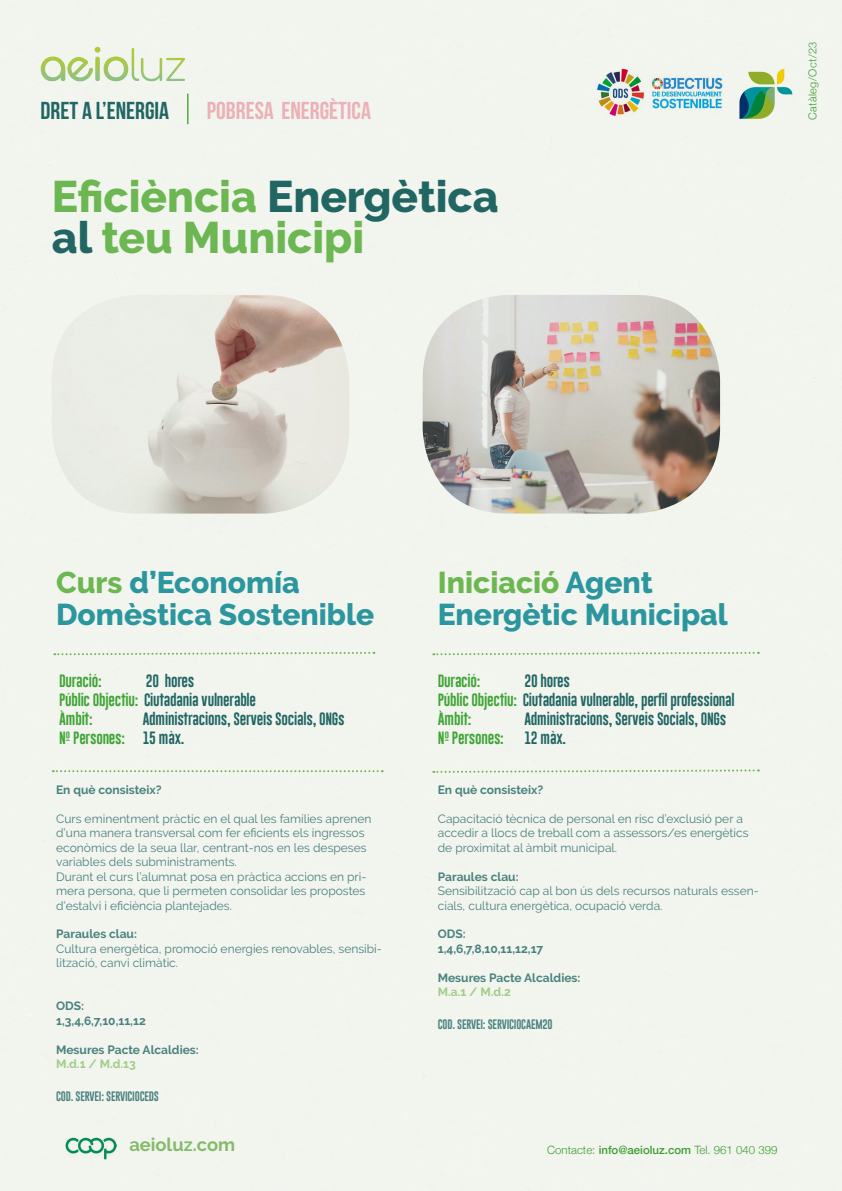
<style>
.page{position:relative;width:842px;height:1191px;background:#f2f4ee}
.page>*{position:absolute;margin:0;border:0;box-sizing:border-box;transform-origin:0 0}
.t1{font:800 44px/41.5px "Raleway";color:#6db753}
.t2{font:800 30px/32px "Raleway";color:#2b969e}
.t3{font:24.5px "Bebas Neue";color:#ebb0b8}
.t4{font:24.5px "Bebas Neue";color:#216663}
.t5{font:700 18.3px "Raleway";color:#8cc370}
.t6{font:13px/19px "Gobold Lowplus";letter-spacing:-.02em;color:#216663}
.t7{font:13px "Gobold Lowplus";letter-spacing:-.02em;color:#3fa535}
.t8{font:12px/14.4px "Raleway";color:#216663}
.t9{font:700 12px/14.4px "Raleway";color:#216663}
.t10{font:700 12px "Raleway";color:#8cc370}
.t11{font:300 11.4px "Helvetica Neue";color:#3fa535}
.t12{font:300 11px "Helvetica Neue";letter-spacing:.04em;color:#3fa535}
.t13{font:10px "Gobold Lowplus";letter-spacing:-.02em;color:#216663}
.s1{color:#216663}
.s2{color:#6db753}
.s3{color:#3fa535}
.s4{font-weight:500}
</style>
<div class="page">
<img style="left:41px;top:47px;width:87px;height:34px">
<img style="left:67px;top:57px;width:26px;height:25px">
<img style="left:132px;top:48px;width:53px;height:33px">
<img style="left:731px;top:64px;width:78px;height:59px">
<img style="left:52px;top:295px;width:297px;height:218px">
<img style="left:423px;top:295px;width:297px;height:218px">
<svg style="left:433px;top:768px;width:326px;height:6px"></svg>
<svg style="left:433px;top:651px;width:326px;height:5px"></svg>
<svg style="left:54px;top:651px;width:320px;height:5px"></svg>
<svg style="left:53px;top:770px;width:330px;height:2px"></svg>
<hr style="left:187px;top:94px;width:1px;height:30px;background:#3fa535">
<img style="left:584px;top:68px;width:150px;height:49px">
<h3 class="t4" style="left:41px;top:97px;width:130px">DRET A L’ENERGIA</h3>
<h3 class="t3" style="left:207px;top:97px;width:166px">POBRESA ENERGÈTICA</h3>
<h1 class="t1" style="left:52px;top:176px;width:448px">Eficiència <span class="s1">Energètica al</span> teu Municipi</h1>
<p class="t12" style="left:804px;top:120px;width:80px;rotate:-90deg">Catàleg/Oct/23</p>
<h2 class="t2" style="left:56px;top:566px;width:320px"><span class="s2">Curs</span> d’Economía<br>Domèstica Sostenible</h2>
<h2 class="t2" style="left:438px;top:566px;width:292px"><span class="s2">Iniciació</span> Agent<br>Energètic Municipal</h2>
<p class="t7" style="left:59px;top:672px;width:44px">Duració:</p>
<p class="t6" style="left:59px;top:672px;width:199px;text-indent:87px">20 hores<br><span class="s3">Públic Objectiu:</span> Ciutadania vulnerable<br><span class="s3">Àmbit:</span></p>
<p class="t6" style="left:143px;top:710px;width:203px">Administracions, Serveis Socials, ONGs</p>
<p class="t7" style="left:438px;top:672px;width:44px">Duració:</p>
<p class="t6" style="left:438px;top:672px;width:298px;text-indent:87px">20 hores<br><span class="s3">Públic Objectiu:</span> Ciutadania vulnerable, perfil professional<br><span class="s3">Àmbit:</span></p>
<p class="t6" style="left:524px;top:710px;width:203px">Administracions, Serveis Socials, ONGs</p>
<p class="t7" style="left:59px;top:729px;width:68px">Nº Persones:</p>
<p class="t6" style="left:143px;top:729px;width:43px">15 màx.</p>
<p class="t7" style="left:438px;top:729px;width:68px">Nº Persones:</p>
<p class="t6" style="left:524px;top:729px;width:43px">12 màx.</p>
<p class="t9" style="left:56px;top:783px;width:107px">En què consisteix?</p>
<p class="t8" style="left:56px;top:811px;width:317px">Curs eminentment pràctic en el qual les famílies aprenen d’una manera transversal com fer eficients els ingressos econòmics de la seua llar, centrant-nos en les despeses variables dels subministraments.<br>Durant el curs l’alumnat posa en pràctica accions en pri&shy;mera persona, que li permeten consolidar les propostes d’estalvi i eficiència plantejades.</p>
<p class="t9" style="left:56px;top:927px;width:82px">Paraules clau:</p>
<p class="t8" style="left:56px;top:941px;width:327px">Cultura energètica, promoció energies renovables, sensibi&shy;lització, canvi climàtic.</p>
<p class="t9" style="left:56px;top:999px;width:91px">ODS:<br>1,3,4,6,7,10,11,12</p>
<p class="t9" style="left:56px;top:1042px;width:144px">Mesures Pacte Alcaldies:</p>
<p class="t10" style="left:56px;top:1056px;width:81px">M.d.1 / M.d.13</p>
<p class="t13" style="left:56px;top:1090px;width:104px">COD. SERVEI: SERVICIOCEDS</p>
<p class="t9" style="left:438px;top:783px;width:107px">En què consisteix?</p>
<p class="t8" style="left:438px;top:811px;width:312px">Capacitació tècnica de personal en risc d’exclusió per a accedir a llocs de treball com a assessors/es energètics de proximitat al àmbit municipal.</p>
<p class="t9" style="left:438px;top:869px;width:82px">Paraules clau:</p>
<p class="t8" style="left:438px;top:883px;width:323px">Sensibilització cap al bon ús dels recursos naturals essen&shy;cials, cultura energètica, ocupació verda.</p>
<p class="t9" style="left:438px;top:927px;width:107px">ODS:<br>1,4,6,7,8,10,11,12,17</p>
<p class="t9" style="left:438px;top:970px;width:144px">Mesures Pacte Alcaldies:</p>
<p class="t10" style="left:438px;top:984px;width:75px">M.a.1 / M.d.2</p>
<p class="t13" style="left:438px;top:1018px;width:116px">COD. SERVEI: SERVICIOCAEM20</p>
<h3 class="t5" style="left:129px;top:1134px;width:107px">aeioluz.com</h3>
<p class="t11" style="left:547px;top:1140px;width:232px">Contacte: <span class="s4">info@aeioluz.com</span> Tel. 961 040 399</p>
</div>
